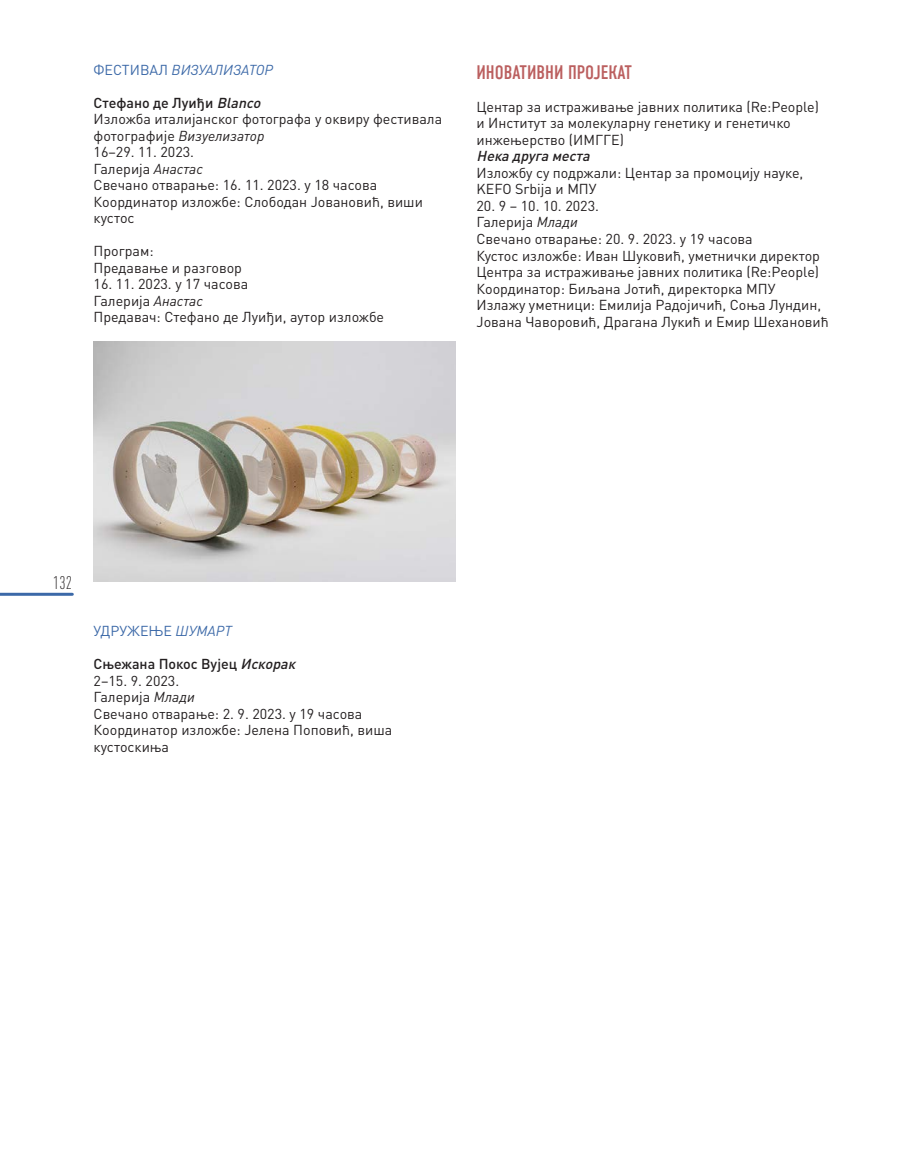
<style>
.page{position:relative;width:902px;height:1166px;background:#fff}
.page>*{position:absolute;margin:0;border:0;box-sizing:border-box;transform-origin:0 0}
.BODY{font:19.5px "DIN Condensed";color:#bb5f5f}
.t1{font:300 condensed 18px "DIN Pro";color:#231f20}
.t2{font:14.25px/16.5px "DIN Pro";color:#231f20}
.t3{font:500 14.25px "DIN Pro";color:#231f20}
.t4{font:italic 14.25px "DIN Pro";color:#3c69a8}
.t5{font:italic 500 14.25px "DIN Pro";color:#231f20}
.t6{font:14.25px "DIN Pro";color:#3c69a8}
.s1{font-style:normal}
.s2{font-style:italic}
</style>
<div class="page">
<hr style="left:0;top:592px;width:72px;height:3px;background:#3c69a8">
<img style="left:94px;top:341px;width:361px;height:240px">
<p class="t4" style="left:94px;top:58px;width:181px"><span class="s1">ФЕСТИВАЛ</span> ВИЗУАЛИЗАТОР</p>
<p class="t3" style="left:94px;top:91px;width:173px">Стефано де Луиђи <span class="s2">Blanco</span></p>
<p class="t2" style="left:94px;top:109px;width:350px">Изложба италијанског фотографа у оквиру фестивала фотографије <span class="s2">Визуeлизатор</span></p>
<p class="t2" style="left:94px;top:142px;width:102px">16–29. 11. 2023.</p>
<p class="t2" style="left:94px;top:159px;width:111px">Галерија <span class="s2">Анастас</span></p>
<p class="t2" style="left:94px;top:175px;width:285px">Свечано отварање: 16. 11. 2023. у 18 часова</p>
<p class="t2" style="left:94px;top:192px;width:331px">Координатор изложбе: Слободан Јовановић, виши кустос</p>
<p class="t2" style="left:94px;top:241px;width:62px">Програм:</p>
<p class="t2" style="left:94px;top:258px;width:150px">Предавање и разговор</p>
<p class="t2" style="left:94px;top:274px;width:156px">16. 11. 2023. у 17 часова</p>
<p class="t2" style="left:94px;top:291px;width:111px">Галерија <span class="s2">Анастас</span></p>
<p class="t2" style="left:94px;top:307px;width:292px">Предавач: Стефано де Луиђи, аутор изложбе</p>
<p class="BODY" style="left:476px;top:61px;width:157px">ИНОВАТИВНИ ПРОЈЕКАТ</p>
<p class="t2" style="left:476px;top:97px;width:344px">Центар за истраживање јавних политика (Re:People) и Институт за молекуларну генетику и генетичко инжењерство (ИМГГЕ)</p>
<p class="t5" style="left:476px;top:145px;width:119px">Некадругаместа</p>
<p class="t2" style="left:476px;top:163px;width:328px">Изложбу су подржали: Центар за промоцију науке,<br>KEFO Srbija и МПУ</p>
<p class="t2" style="left:476px;top:196px;width:124px">20. 9 – 10. 10. 2023.</p>
<p class="t2" style="left:476px;top:213px;width:103px">Галерија <span class="s2">Млади</span></p>
<p class="t2" style="left:476px;top:229px;width:278px">Свечано отварање: 20. 9. 2023. у 19 часова</p>
<p class="t2" style="left:476px;top:246px;width:345px">Кустос изложбе: Иван Шуковић, уметнички директор<br>Центра за истраживање јавних политика (Re:People)</p>
<p class="t2" style="left:476px;top:279px;width:300px">Координатор: Биљана Јотић, директорка МПУ</p>
<p class="t2" style="left:476px;top:295px;width:354px">Излажу уметници: Емилија Радојичић, Соња Лундин,<br>Јована Чаворовић, Драгана Лукић и Емир Шехановић</p>
<p class="t1" style="left:53px;top:570px;width:20px">132</p>
<p class="t6" style="left:94px;top:619px;width:140px">УДРУЖЕЊЕ <span class="s2">ШУМАРТ</span></p>
<p class="t3" style="left:94px;top:652px;width:207px">Сњежана Покос Вујец <span class="s2">Искорак</span></p>
<p class="t2" style="left:94px;top:670px;width:87px">2–15. 9. 2023.</p>
<p class="t2" style="left:94px;top:687px;width:103px">Галерија <span class="s2">Млади</span></p>
<p class="t2" style="left:94px;top:703px;width:270px">Свечано отварање: 2. 9. 2023. у 19 часова</p>
<p class="t2" style="left:94px;top:720px;width:300px">Координатор изложбе: Јелена Поповић, виша кустоскиња</p>
</div>
